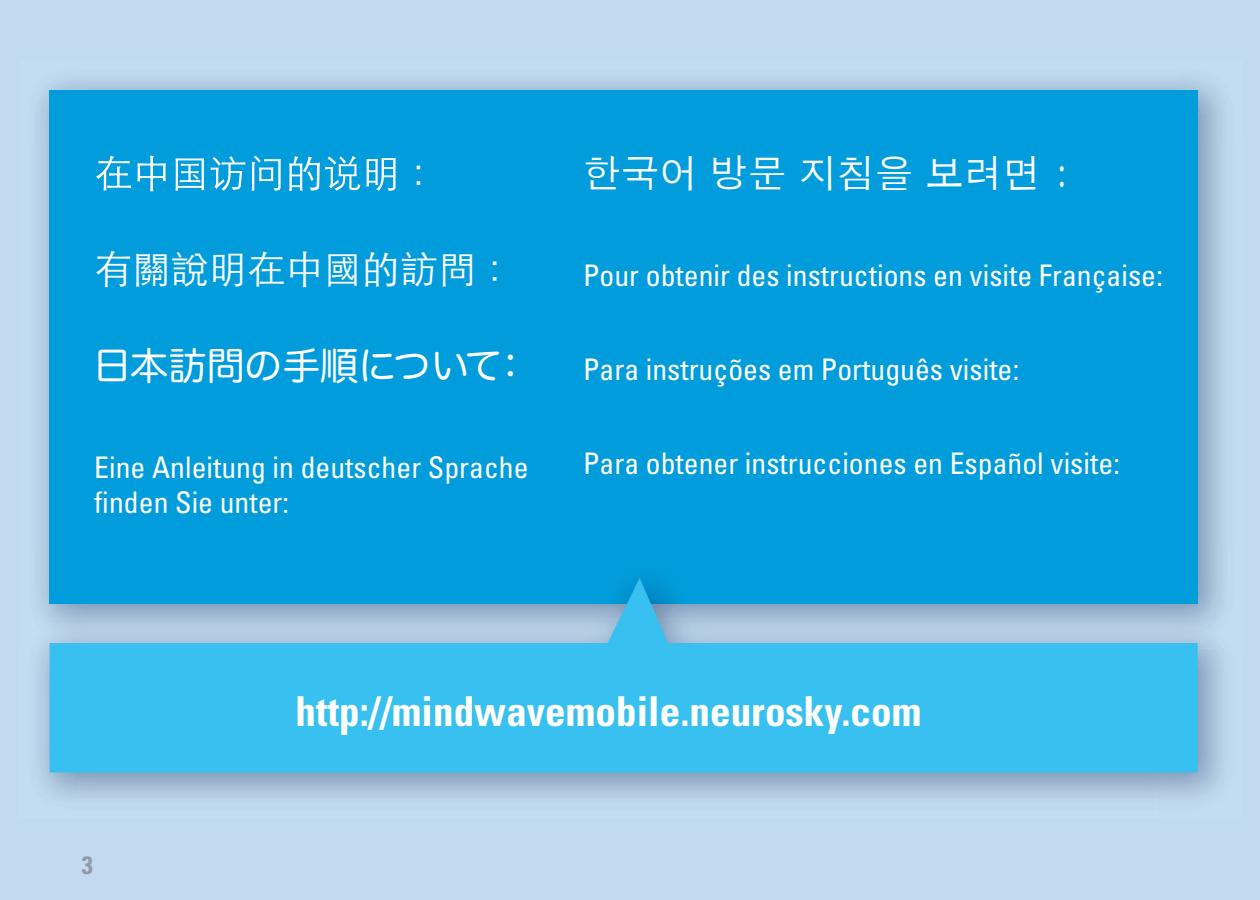
<style>
.page{position:relative;width:1260px;height:900px;background:#c1daef}
.page>*{position:absolute;margin:0;border:0;box-sizing:border-box;transform-origin:0 0}
.t1{font:700 condensed 41.25px "Univers LT Std";color:#fff}
.t2{font:38.25px "Hira Maru Pro W4";letter-spacing:-.01em;color:#fff}
.t3{font:38.25px "Apple Gothic";color:#fff}
.t4{font:300 38.25px "ST Heiti TC";color:#fff}
.t5{font:condensed 29.75px/35.8px "Univers LT Std";color:#fff}
.t6{font:700 condensed 25px "Univers LT Std";color:#9399a5}
</style>
<div class="page">
<img style="left:40px;top:80px;width:1182px;height:63px">
<img style="left:41px;top:143px;width:9px;height:405px">
<div style="left:50px;top:90px;width:1148px;height:513px;background:#009cdb"></div>
<svg style="left:96px;top:156px;width:35px;height:34px"></svg>
<svg style="left:137px;top:156px;width:29px;height:35px"></svg>
<svg style="left:176px;top:158px;width:28px;height:33px"></svg>
<svg style="left:211px;top:156px;width:34px;height:35px"></svg>
<svg style="left:252px;top:156px;width:29px;height:35px"></svg>
<svg style="left:289px;top:156px;width:71px;height:35px"></svg>
<svg style="left:366px;top:158px;width:30px;height:33px"></svg>
<svg style="left:417px;top:181px;width:3px;height:4px"></svg>
<img style="left:40px;top:548px;width:1203px;height:100px">
<img style="left:50px;top:548px;width:1148px;height:30px">
<svg style="left:50px;top:578px;width:1148px;height:195px;fill:#38c0f0"></svg>
<p class="t4" style="left:94px;top:236px;width:422px">有關說明在中國的訪問：</p>
<p class="t2" style="left:93px;top:333px;width:438px">日本訪問の手順について：</p>
<p class="t5" style="left:94px;top:449px;width:436px">Eine Anleitung in deutscher Sprache finden Sie unter:</p>
<p class="t3" style="left:583px;top:151px;width:490px">한국어 방문 지침을 보려면 :</p>
<p class="t5" style="left:583px;top:257px;width:582px">Pour obtenir des instructions en visite Française:</p>
<p class="t5" style="left:583px;top:351px;width:438px">Para instruções em Português visite:</p>
<p class="t5" style="left:583px;top:446px;width:539px">Para obtener instrucciones en Español visite:</p>
<p class="t6" style="left:82px;top:850px;width:13px">3</p>
<h1 class="t1" style="left:296px;top:686px;width:627px">http://mindwavemobile.neurosky.com</h1>
</div>
